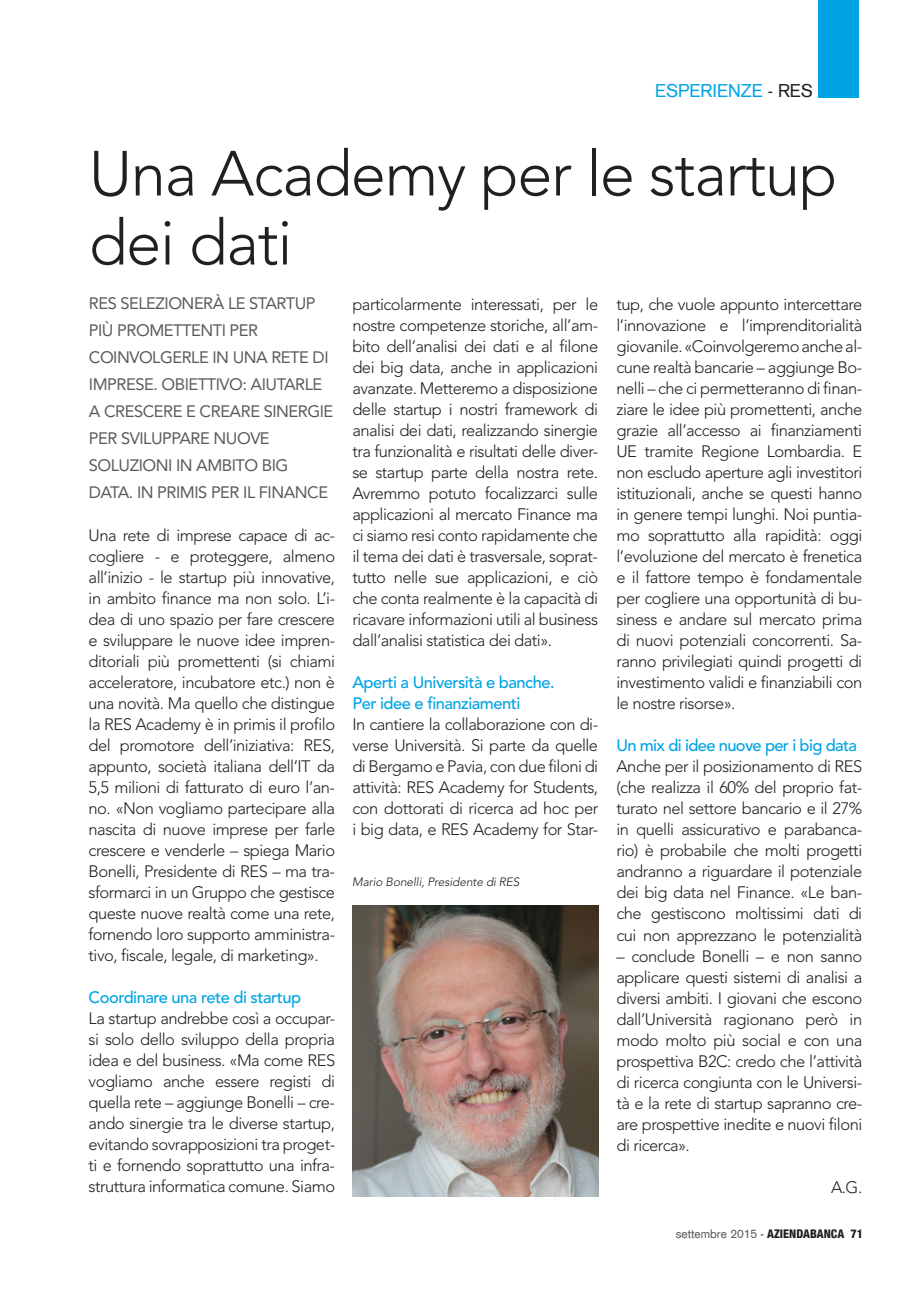
<style>
.page{position:relative;width:919px;height:1289px;background:#fff}
.page>*{position:absolute;margin:0;border:0;box-sizing:border-box;transform-origin:0 0}
.t1{font:300 63px/69px "Avenir LT Std";letter-spacing:-.02em;color:#231f20}
.t2{font:18px "Akzidenz Grotesk CE";color:#00a4e3}
.t3{font:300 16.5px/21px "Avenir LT Std";letter-spacing:-.03em;color:#231f20;text-align:justify}
.t4{font:16.5px/27px "Avenir LT Std";letter-spacing:-.03em;color:#5a5a5d}
.t5{font:500 16.5px/21px "Avenir LT Std";letter-spacing:-.03em;color:#00a4e3}
.t6{font:800 condensed 12px "Helvetica Neue LT Std";color:#231f20}
.t7{font:italic 300 12px "Avenir LT Std";letter-spacing:-.01em;color:#231f20}
.s1{color:#231f20}
.s2{font-family:"Akzidenz Grotesk CE";font-weight:400;font-stretch:normal;color:#5a5a5d}
.s3{font-family:"Akzidenz Grotesk CE";font-weight:400;font-stretch:normal}
</style>
<div class="page">
<div style="left:818px;top:0;width:40px;height:98px;background:#00a4e3"></div>
<img style="left:352px;top:905px;width:246px;height:291px">
<p class="t2" style="left:655px;top:79px;width:159px">ESPERIENZE <span class="s1">- RES</span></p>
<h1 class="t1" style="left:89px;top:139px;width:749px">Una Academy per le startup dei dati</h1>
<p class="t3" style="left:352px;top:294px;width:247px">particolarmente interessati, per le nostre competenze storiche, all’am&shy;bito dell’analisi dei dati e al filone dei big data, anche in applicazioni avanzate. Metteremo a disposizione delle startup i nostri framework di analisi dei dati, realizzando sinergie tra funzionalità e risultati delle diver&shy;se startup parte della nostra rete.<br>Avremmo potuto focalizzarci sulle applicazioni al mercato Finance ma ci siamo resi conto rapidamente che il tema dei dati è trasversale, soprat&shy;tutto nelle sue applicazioni, e ciò che conta realmente è la capacità di ricavare informazioni utili al business dall’analisi statistica dei dati».</p>
<p class="t5" style="left:352px;top:672px;width:204px">Aperti a Università e banche.<br>Per idee e finanziamenti</p>
<p class="t3" style="left:352px;top:714px;width:247px">In cantiere la collaborazione con di&shy;verse Università. Si parte da quelle di Bergamo e Pavia, con due filoni di attività: RES Academy for Students, con dottorati di ricerca ad hoc per i big data, e RES Academy for Star-</p>
<p class="t4" style="left:89px;top:290px;width:246px">RES SELEZIONERÀ LE STARTUP<br>PIÙ PROMETTENTI PER<br>COINVOLGERLE IN UNA RETE DI<br>IMPRESE. OBIETTIVO: AIUTARLE<br>A CRESCERE E CREARE SINERGIE<br>PER SVILUPPARE NUOVE<br>SOLUZIONI IN AMBITO BIG<br>DATA. IN PRIMIS PER IL FINANCE</p>
<p class="t3" style="left:616px;top:294px;width:247px">tup, che vuole appunto intercettare l’innovazione e l’imprenditorialità giovanile. «Coinvolgeremo anche al&shy;cune realtà bancarie – aggiunge Bo&shy;nelli – che ci permetteranno di finan&shy;ziare le idee più promettenti, anche grazie all’accesso ai finanziamenti UE tramite Regione Lombardia. E non escludo aperture agli investitori istituzionali, anche se questi hanno in genere tempi lunghi. Noi puntia&shy;mo soprattutto alla rapidità: oggi l’evoluzione del mercato è frenetica e il fattore tempo è fondamentale per cogliere una opportunità di bu&shy;siness e andare sul mercato prima di nuovi potenziali concorrenti. Sa&shy;ranno privilegiati quindi progetti di investimento validi e finanziabili con le nostre risorse».</p>
<p class="t5" style="left:616px;top:735px;width:242px">Un mix di idee nuove per i big data</p>
<p class="t3" style="left:616px;top:756px;width:247px">Anche per il posizionamento di RES (che realizza il 60% del proprio fat&shy;turato nel settore bancario e il 27% in quelli assicurativo e parabanca&shy;rio) è probabile che molti progetti andranno a riguardare il potenziale dei big data nel Finance. «Le ban&shy;che gestiscono moltissimi dati di cui non apprezzano le potenzialità</p>
<p class="t3" style="left:616px;top:945px;width:247px">– conclude Bonelli – e non sanno applicare questi sistemi di analisi a diversi ambiti. I giovani che escono dall’Università ragionano però in modo molto più social e con una prospettiva B2C: credo che l’attività di ricerca congiunta con le Universi&shy;tà e la rete di startup sapranno cre&shy;are prospettive inedite e nuovi filoni di ricerca».</p>
<p class="t3" style="left:831px;top:1176px;width:33px">A.G.</p>
<p class="t3" style="left:89px;top:524px;width:248px">Una rete di imprese capace di ac&shy;cogliere - e proteggere, almeno all’inizio - le startup più innovative, in ambito finance ma non solo. L’i&shy;dea di uno spazio per fare crescere e sviluppare le nuove idee impren&shy;ditoriali più promettenti (si chiami acceleratore, incubatore etc.) non è una novità. Ma quello che distingue la RES Academy è in primis il profilo del promotore dell’iniziativa: RES, appunto, società italiana dell’IT da 5,5 milioni di fatturato di euro l’an&shy;no. «Non vogliamo partecipare alla nascita di nuove imprese per farle crescere e venderle – spiega Mario Bonelli, Presidente di RES – ma tra&shy;sformarci in un Gruppo che gestisce queste nuove realtà come una rete, fornendo loro supporto amministra&shy;tivo, fiscale, legale, di marketing».</p>
<p class="t5" style="left:89px;top:987px;width:214px">Coordinare una rete di startup</p>
<p class="t3" style="left:89px;top:1007px;width:248px">La startup andrebbe così a occupar&shy;si solo dello sviluppo della propria idea e del business. «Ma come RES vogliamo anche essere registi di quella rete – aggiunge Bonelli – cre&shy;ando sinergie tra le diverse startup, evitando sovrapposizioni tra proget&shy;ti e fornendo soprattutto una infra&shy;struttura informatica comune. Siamo</p>
<p class="t7" style="left:352px;top:875px;width:169px">Mario Bonelli, Presidente di RES</p>
<p class="t6" style="left:675px;top:1226px;width:188px"><span class="s2">settembre 2015</span> <span class="s3">-</span> AZIENDABANCA 71</p>
</div>
